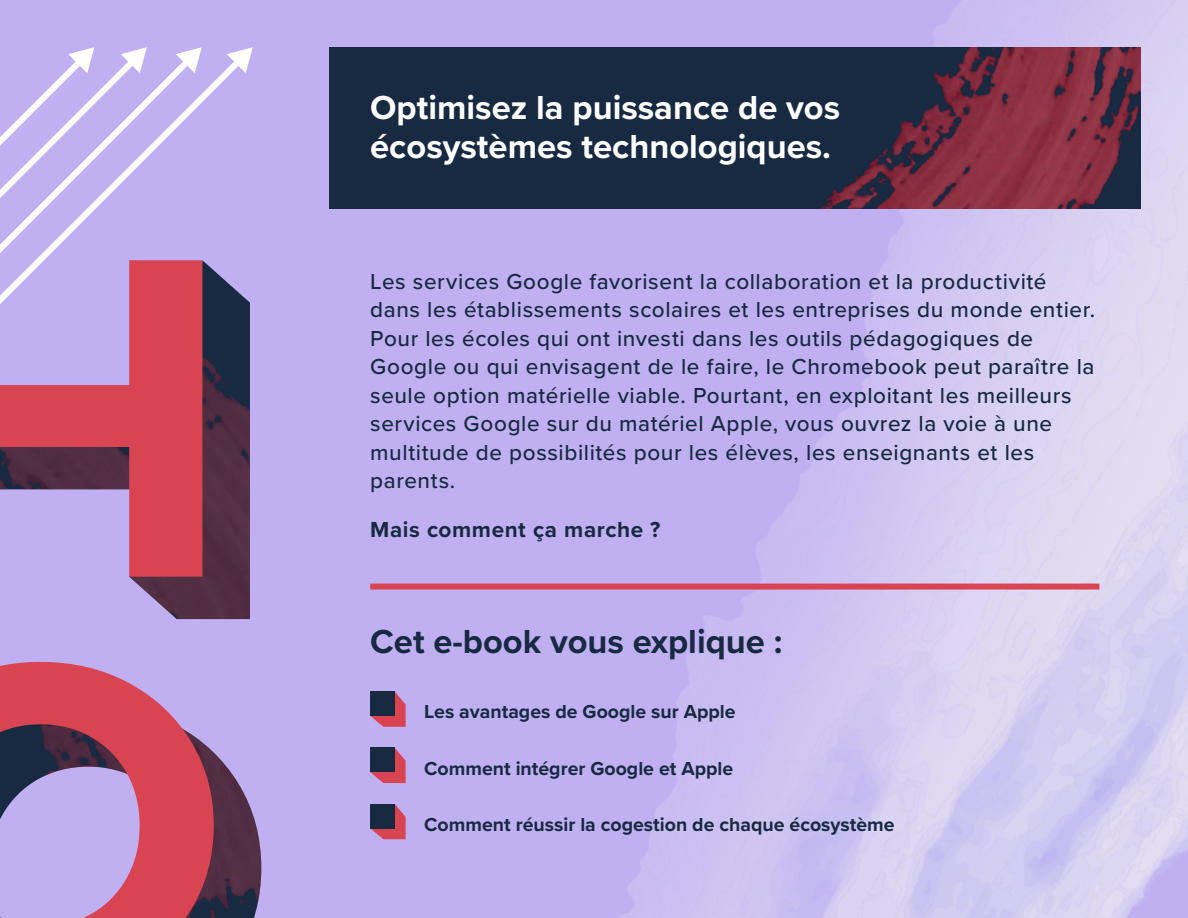
<style>
.page{position:relative;width:1188px;height:918px;background:#c1b0f1}
.page>*{position:absolute;margin:0;border:0;box-sizing:border-box;transform-origin:0 0}
.t1{font:700 34.5px/39px "Proxima Nova";color:#fff}
.t2{font:700 34.5px "Proxima Nova";color:#172a42}
.t3{font:500 22.5px/28.5px "Proxima Nova";letter-spacing:.025em;color:#172a42}
.t4{font:700 22.5px "Proxima Nova";letter-spacing:.025em;color:#172a42}
.t5{font:700 19.5px "Proxima Nova";color:#172a42}
</style>
<div class="page">
<img style="left:330px;top:0;width:858px;height:918px">
<svg style="left:0;top:47px;width:250px;height:615px"></svg>
<svg style="left:227px;top:47px;width:26px;height:26px"></svg>
<img style="left:0;top:260px;width:250px;height:359px">
<img style="left:214px;top:753px;width:47px;height:165px">
<svg style="left:0;top:260px;width:202px;height:317px"></svg>
<svg style="left:0;top:662px;width:214px;height:256px"></svg>
<div style="left:329px;top:47px;width:812px;height:161px;background:#172a42"></div>
<img style="left:821px;top:47px;width:320px;height:161px">
<svg style="left:370px;top:691px;width:36px;height:36px"></svg>
<div style="left:370px;top:691px;width:25px;height:25px;background:#172a42"></div>
<svg style="left:370px;top:748px;width:36px;height:35px"></svg>
<div style="left:370px;top:748px;width:25px;height:24px;background:#172a42"></div>
<svg style="left:370px;top:804px;width:36px;height:35px"></svg>
<div style="left:370px;top:804px;width:25px;height:24px;background:#172a42"></div>
<div style="left:370px;top:584px;width:729px;height:6px;background:#d94453"></div>
<p class="t1" style="left:370px;top:87px;width:471px">Optimisez la puissance de vos écosystèmes technologiques.</p>
<p class="t3" style="left:370px;top:266px;width:726px">Les services Google favorisent la collaboration et la productivité dans les établissements scolaires et les entreprises du monde entier.<br>Pour les écoles qui ont investi dans les outils pédagogiques de Google ou qui envisagent de le faire, le Chromebook peut paraître la seule option matérielle viable. Pourtant, en exploitant les meilleurs services Google sur du matériel Apple, vous ouvrez la voie à une multitude de possibilités pour les élèves, les enseignants et les parents.</p>
<p class="t4" style="left:370px;top:513px;width:292px">Mais comment ça marche ?</p>
<p class="t2" style="left:370px;top:616px;width:414px">Cet e-book vous explique :</p>
<p class="t5" style="left:424px;top:697px;width:313px">Les avantages de Google sur Apple</p>
<p class="t5" style="left:424px;top:753px;width:311px">Comment intégrer Google et Apple</p>
<p class="t5" style="left:424px;top:810px;width:472px">Comment réussir la cogestion de chaque écosystème</p>
</div>
